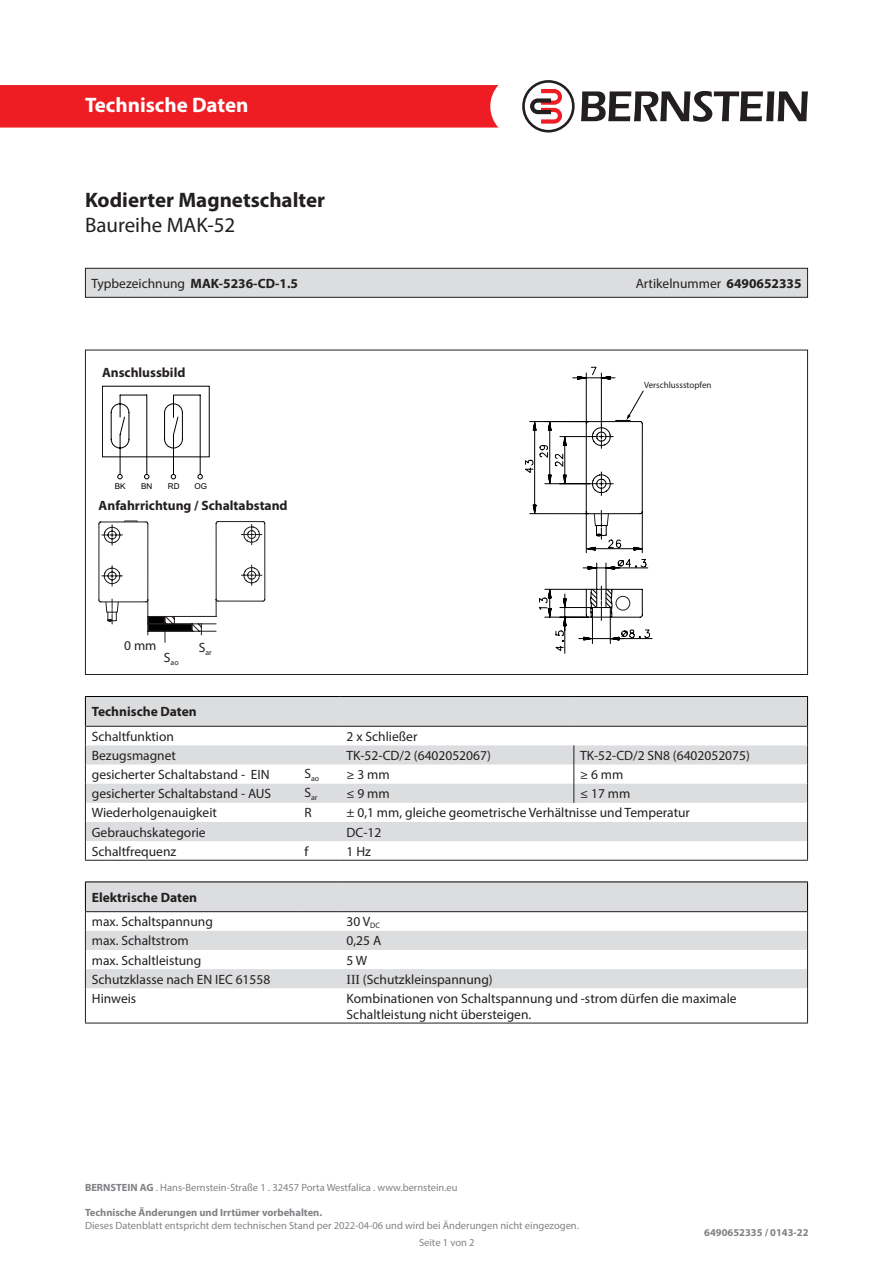
<style>
.page{position:relative;width:893px;height:1263px;background:#fff}
.page>*{position:absolute;margin:0;border:0;box-sizing:border-box;transform-origin:0 0}
.t1{font:700 21px "Myriad Pro";color:#231f20}
.t2{font:700 21px "Myriad Pro";color:#fff}
.t3{font:21px "Myriad Pro";color:#231f20}
.t4{font:13.5px/16.2px "Myriad Pro";color:#231f20}
.t5{font:700 13.5px "Myriad Pro";color:#231f20}
.t6{font:10.5px "Myriad Pro";color:#808285}
.t7{font:700 10.5px "Myriad Pro";color:#808285}
.t8{font:9px "Myriad Pro";color:#231f20}
.t9{font:8.1px "Arial";color:#000001}
.t10{font:7.8px "Myriad Pro";color:#231f20}
.s1{font-weight:400}
.s2{font-weight:700}
.s3{font-family:"Times New Roman"}
</style>
<div class="page">
<div style="left:0;top:85px;width:498px;height:43px;background:#ee1d23"></div>
<svg style="left:581px;top:91px;width:227px;height:31px"></svg>
<svg style="left:522px;top:80px;width:53px;height:53px"></svg>
<svg style="left:525px;top:367px;width:127px;height:286px"></svg>
<div style="left:616px;top:596px;width:14px;height:14px;border:1px solid #231f20;border-radius:50%"></div>
<svg style="left:110px;top:394px;width:93px;height:85px"></svg>
<svg style="left:98px;top:521px;width:167px;height:122px"></svg>
<div style="left:85px;top:268px;width:722px;height:29px;background:#dcdddf"></div>
<div style="left:85px;top:268px;width:723px;height:30px;border:1px solid #231f20"></div>
<svg style="left:86px;top:882px;width:721px;height:106px;fill:#dcdddf"></svg>
<hr style="left:85px;top:881px;width:213px;height:1px;background:#000">
<hr style="left:298px;top:881px;width:42px;height:1px;background:#000">
<hr style="left:340px;top:881px;width:468px;height:1px;background:#000">
<hr style="left:85px;top:911px;width:213px;height:1px;background:#231f20">
<hr style="left:298px;top:911px;width:42px;height:1px;background:#231f20">
<hr style="left:340px;top:911px;width:468px;height:1px;background:#231f20">
<svg style="left:807px;top:882px;width:1px;height:106px"></svg>
<hr style="left:85px;top:988px;width:1px;height:35px;background:#231f20">
<hr style="left:807px;top:988px;width:1px;height:35px;background:#231f20">
<hr style="left:85px;top:1023px;width:213px;height:1px;background:#231f20">
<hr style="left:298px;top:1023px;width:42px;height:1px;background:#231f20">
<hr style="left:340px;top:1023px;width:468px;height:1px;background:#231f20">
<svg style="left:85px;top:882px;width:1px;height:106px"></svg>
<svg style="left:86px;top:697px;width:721px;height:144px;fill:#dcdddf"></svg>
<hr style="left:85px;top:696px;width:213px;height:1px;background:#000">
<hr style="left:298px;top:696px;width:42px;height:1px;background:#000">
<hr style="left:340px;top:696px;width:234px;height:1px;background:#000">
<hr style="left:574px;top:696px;width:234px;height:1px;background:#000">
<hr style="left:85px;top:726px;width:213px;height:1px;background:#231f20">
<hr style="left:298px;top:726px;width:42px;height:1px;background:#231f20">
<hr style="left:340px;top:726px;width:234px;height:1px;background:#231f20">
<hr style="left:574px;top:726px;width:234px;height:1px;background:#231f20">
<hr style="left:85px;top:860px;width:213px;height:1px;background:#231f20">
<hr style="left:298px;top:860px;width:42px;height:1px;background:#231f20">
<hr style="left:340px;top:860px;width:234px;height:1px;background:#231f20">
<hr style="left:574px;top:860px;width:234px;height:1px;background:#231f20">
<svg style="left:807px;top:697px;width:1px;height:163px"></svg>
<svg style="left:573px;top:745px;width:1px;height:58px"></svg>
<svg style="left:85px;top:697px;width:1px;height:163px"></svg>
<h1 class="t2" style="left:85px;top:91px;width:165px">Technische Daten</h1>
<p class="t1" style="left:85px;top:186px;width:242px">Kodierter Magnetschalter</p>
<p class="t3" style="left:85px;top:212px;width:152px">Baureihe MAK-52</p>
<p class="t5" style="left:91px;top:274px;width:208px"><span class="s1">Typbezeichnung</span> MAK-5236-CD-1.5</p>
<p class="t4" style="left:636px;top:275px;width:167px">Artikelnummer <span class="s2">6490652335</span></p>
<p class="t5" style="left:102px;top:364px;width:85px">Anschlussbild</p>
<p class="t9" style="left:115px;top:481px;width:12px">BK</p>
<p class="t9" style="left:141px;top:481px;width:13px">BN</p>
<p class="t9" style="left:168px;top:481px;width:13px">RD</p>
<p class="t9" style="left:194px;top:481px;width:14px">OG</p>
<p class="t5" style="left:99px;top:497px;width:191px">Anfahrrichtung / Schaltabstand</p>
<p class="t4" style="left:124px;top:637px;width:34px">0 mm</p>
<p class="t10" style="left:164px;top:658px;width:16px"><sup>S</sup>ao</p>
<p class="t10" style="left:199px;top:648px;width:15px"><sup>S</sup>ar</p>
<p class="t8" style="left:644px;top:379px;width:69px">Verschlussstopfen</p>
<p class="t5" style="left:92px;top:703px;width:107px">Technische Daten</p>
<p class="t4" style="left:92px;top:728px;width:84px">Schaltfunktion</p>
<p class="t4" style="left:347px;top:728px;width:72px">2 x Schließer</p>
<p class="t4" style="left:92px;top:747px;width:86px">Bezugsmagnet</p>
<p class="t4" style="left:347px;top:747px;width:146px">TK-52-CD/2 (6402052067)</p>
<p class="t4" style="left:580px;top:747px;width:171px">TK-52-CD/2 SN8 (6402052075)</p>
<p class="t4" style="left:92px;top:766px;width:179px">gesicherter Schaltabstand - EIN</p>
<p class="t10" style="left:304px;top:773px;width:16px"><sup>S</sup>ao</p>
<p class="t4" style="left:347px;top:766px;width:45px">≥ 3 mm</p>
<p class="t4" style="left:580px;top:766px;width:45px">≥ 6 mm</p>
<p class="t4" style="left:92px;top:785px;width:181px">gesicherter Schaltabstand - AUS</p>
<p class="t10" style="left:304px;top:792px;width:15px"><sup>S</sup>ar</p>
<p class="t4" style="left:347px;top:785px;width:45px">≤ 9 mm</p>
<p class="t4" style="left:580px;top:785px;width:52px">≤ 17 mm</p>
<p class="t4" style="left:92px;top:805px;width:127px">Wiederholgenauigkeit</p>
<p class="t4" style="left:304px;top:805px;width:9px">R</p>
<p class="t4" style="left:347px;top:805px;width:345px">± 0,1 mm, gleiche geometrische Verhältnisse und Temperatur</p>
<p class="t4" style="left:92px;top:824px;width:115px">Gebrauchskategorie</p>
<p class="t4" style="left:347px;top:824px;width:36px">DC-12</p>
<p class="t4" style="left:92px;top:843px;width:86px">Schaltfrequenz</p>
<p class="t4" style="left:304px;top:843px;width:5px">f</p>
<p class="t4" style="left:347px;top:843px;width:26px">1 Hz</p>
<p class="t5" style="left:92px;top:888px;width:107px">Elektrische Daten</p>
<p class="t4" style="left:92px;top:913px;width:123px">max. Schaltspannung</p>
<p class="t4" style="left:347px;top:913px;width:35px">30 V<sub>DC</sub></p>
<p class="t4" style="left:92px;top:932px;width:98px">max. Schaltstrom</p>
<p class="t4" style="left:347px;top:932px;width:36px">0,25 A</p>
<p class="t4" style="left:92px;top:952px;width:111px">max. Schaltleistung</p>
<p class="t4" style="left:347px;top:952px;width:22px">5 W</p>
<p class="t4" style="left:92px;top:971px;width:180px">Schutzklasse nach EN IEC 61558</p>
<p class="t4" style="left:347px;top:971px;width:148px"><span class="s3">III</span> (Schutzkleinspannung)</p>
<p class="t4" style="left:92px;top:990px;width:46px">Hinweis</p>
<p class="t4" style="left:347px;top:990px;width:392px">Kombinationen von Schaltspannung und -strom dürfen die maximale<br>Schaltleistung nicht übersteigen.</p>
<p class="t6" style="left:85px;top:1181px;width:374px"><span class="s2">BERNSTEIN AG</span> . Hans-Bernstein-Straße 1 . 32457 Porta Westfalica . www.bernstein.eu</p>
<p class="t7" style="left:85px;top:1206px;width:239px">Technische Änderungen und Irrtümer vorbehalten.</p>
<p class="t6" style="left:85px;top:1219px;width:495px">Dieses Datenblatt entspricht dem technischen Stand per 2022-04-06 und wird bei Änderungen nicht eingezogen.</p>
<p class="t6" style="left:419px;top:1236px;width:57px">Seite 1 von 2</p>
<p class="t7" style="left:704px;top:1226px;width:106px">6490652335 / 0143-22</p>
</div>
